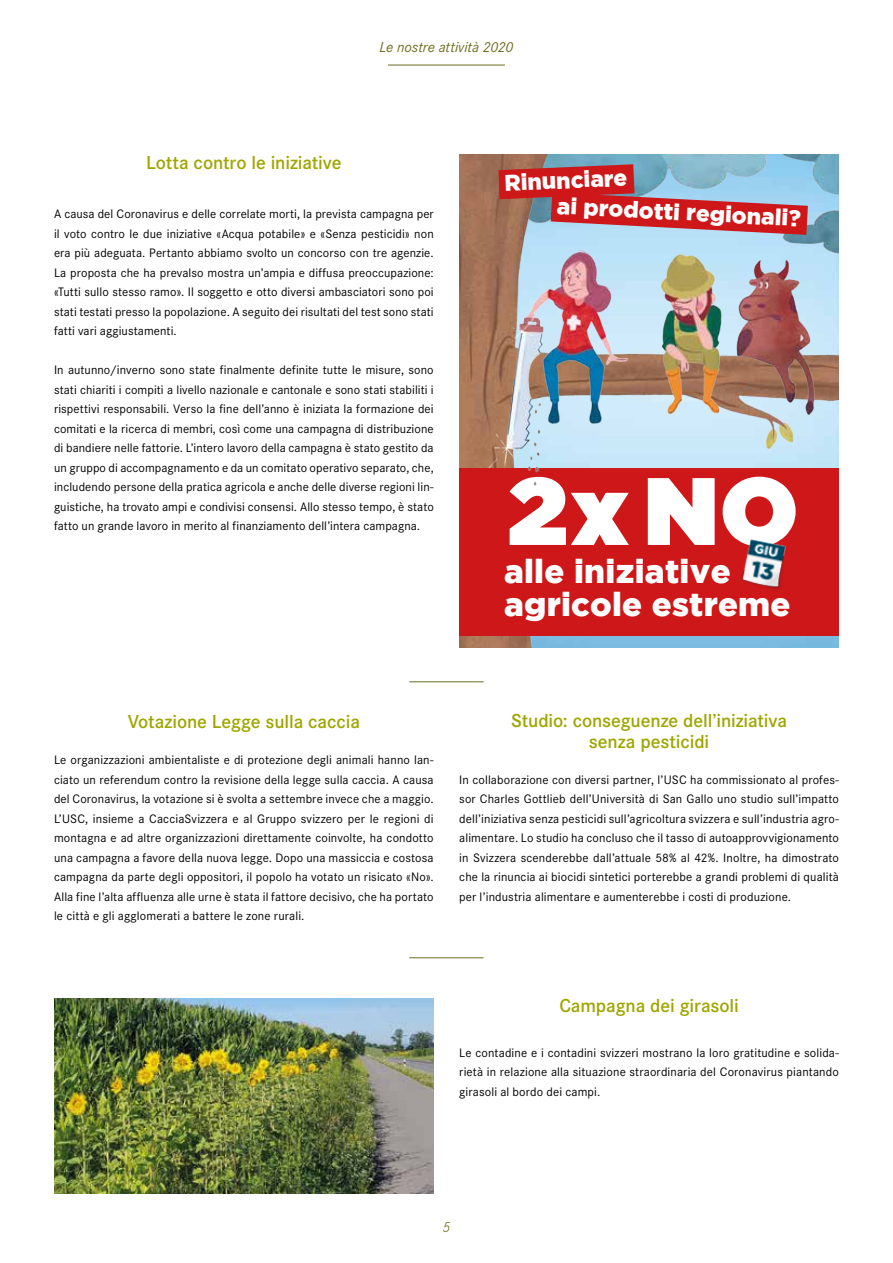
<style>
.page{position:relative;width:893px;height:1263px;background:#fff}
.page>*{position:absolute;margin:0;border:0;box-sizing:border-box;transform-origin:0 0}
.t1{font:95.55px "Gotham Ultra";color:#fff}
.t2{font:900 33px/32.7px "Gotham";letter-spacing:.005em;color:#fff}
.t3{font:900 22.65px "Gotham";color:#fff}
.t4{font:600 19.5px/20.7px "Corporate S";letter-spacing:-.005em;color:#9fa600;text-align:center}
.t5{font:italic 15px "Corporate S";color:#6d6d20}
.t6{font:italic 300 15px "Corporate S";color:#6d6d20}
.t7{font:12.75px/19.5px "Corporate S";letter-spacing:.01em;color:#000;text-align:justify}
</style>
<div class="page">
<hr style="left:388px;top:65px;width:117px;height:1px;background:#6d6d20">
<hr style="left:410px;top:957px;width:73px;height:1px;background:#6d6d20">
<hr style="left:410px;top:681px;width:73px;height:1px;background:#6d6d20">
<img style="left:459px;top:155px;width:380px;height:492px">
<img style="left:808px;top:205px;width:31px;height:51px">
<div style="left:459px;top:468px;width:380px;height:168px;background:#cd1719"></div>
<img style="left:742px;top:539px;width:44px;height:51px">
<svg style="left:498px;top:164px;width:310px;height:62px;background:#b05e68"></svg>
<img style="left:659px;top:226px;width:174px;height:242px">
<img style="left:473px;top:226px;width:186px;height:260px">
<img style="left:54px;top:998px;width:380px;height:195px">
<p class="t5" style="left:379px;top:39px;width:135px">Le nostre attività 2020</p>
<h3 class="t4" style="left:146px;top:152px;width:197px">Lotta contro le iniziative</h3>
<p class="t7" style="left:54px;top:204px;width:381px">A causa del Coronavirus e delle correlate morti, la prevista campagna per il voto contro le due iniziative «Acqua potabile» e «Senza pesticidi» non era più adeguata. Pertanto abbiamo svolto un concorso con tre agenzie.<br>La proposta che ha prevalso mostra un’ampia e diffusa preoccupazione: «Tutti sullo stesso ramo». Il soggetto e otto diversi ambasciatori sono poi stati testati presso la popolazione. A seguito dei risultati del test sono stati fatti vari aggiustamenti.</p>
<p class="t7" style="left:54px;top:360px;width:381px">In autunno/inverno sono state finalmente definite tutte le misure, sono stati chiariti i compiti a livello nazionale e cantonale e sono stati stabiliti i rispettivi responsabili. Verso la fine dell’anno è iniziata la formazione dei comitati e la ricerca di membri, così come una campagna di distribuzione di bandiere nelle fattorie. L’intero lavoro della campagna è stato gestito da un gruppo di accompagnamento e da un comitato operativo separato, che, includendo persone della pratica agricola e anche delle diverse regioni lin&shy;guistiche, ha trovato ampi e condivisi consensi. Allo stesso tempo, è stato fatto un grande lavoro in merito al finanziamento dell’intera campagna.</p>
<h3 class="t3" style="left:504px;top:170px;width:124px;rotate:-3deg">Rinunciare</h3>
<h3 class="t3" style="left:558px;top:193px;width:245px;rotate:3deg">ai prodotti regionali?</h3>
<h1 class="t1" style="left:508px;top:456px;width:291px">2x NO</h1>
<h2 class="t2" style="left:504px;top:554px;width:288px">alle iniziative agricole estreme</h2>
<h3 class="t4" style="left:128px;top:711px;width:234px">Votazione Legge sulla caccia</h3>
<p class="t7" style="left:54px;top:750px;width:381px">Le organizzazioni ambientaliste e di protezione degli animali hanno lan&shy;ciato un referendum contro la revisione della legge sulla caccia. A causa del Coronavirus, la votazione si è svolta a settembre invece che a maggio.<br>L’USC, insieme a CacciaSvizzera e al Gruppo svizzero per le regioni di montagna e ad altre organizzazioni direttamente coinvolte, ha condotto una campagna a favore della nuova legge. Dopo una massiccia e costosa campagna da parte degli oppositori, il popolo ha votato un risicato «No».<br>Alla fine l’alta affluenza alle urne è stata il fattore decisivo, che ha portato le città e gli agglomerati a battere le zone rurali.</p>
<h3 class="t4" style="left:511px;top:711px;width:278px">Studio: conseguenze dell’iniziativa senza pesticidi</h3>
<p class="t7" style="left:459px;top:770px;width:381px">In collaborazione con diversi partner, l’USC ha commissionato al profes&shy;sor Charles Gottlieb dell’Università di San Gallo uno studio sull’impatto dell’iniziativa senza pesticidi sull’agricoltura svizzera e sull’industria agro&shy;alimentare. Lo studio ha concluso che il tasso di autoapprovvigionamento in Svizzera scenderebbe dall’attuale 58% al 42%. Inoltre, ha dimostrato che la rinuncia ai biocidi sintetici porterebbe a grandi problemi di qualità per l’industria alimentare e aumenterebbe i costi di produzione.</p>
<h3 class="t4" style="left:559px;top:996px;width:181px">Campagna dei girasoli</h3>
<p class="t7" style="left:459px;top:1043px;width:381px">Le contadine e i contadini svizzeri mostrano la loro gratitudine e solida&shy;rietà in relazione alla situazione straordinaria del Coronavirus piantando girasoli al bordo dei campi.</p>
<p class="t6" style="left:443px;top:1219px;width:9px">5</p>
</div>
